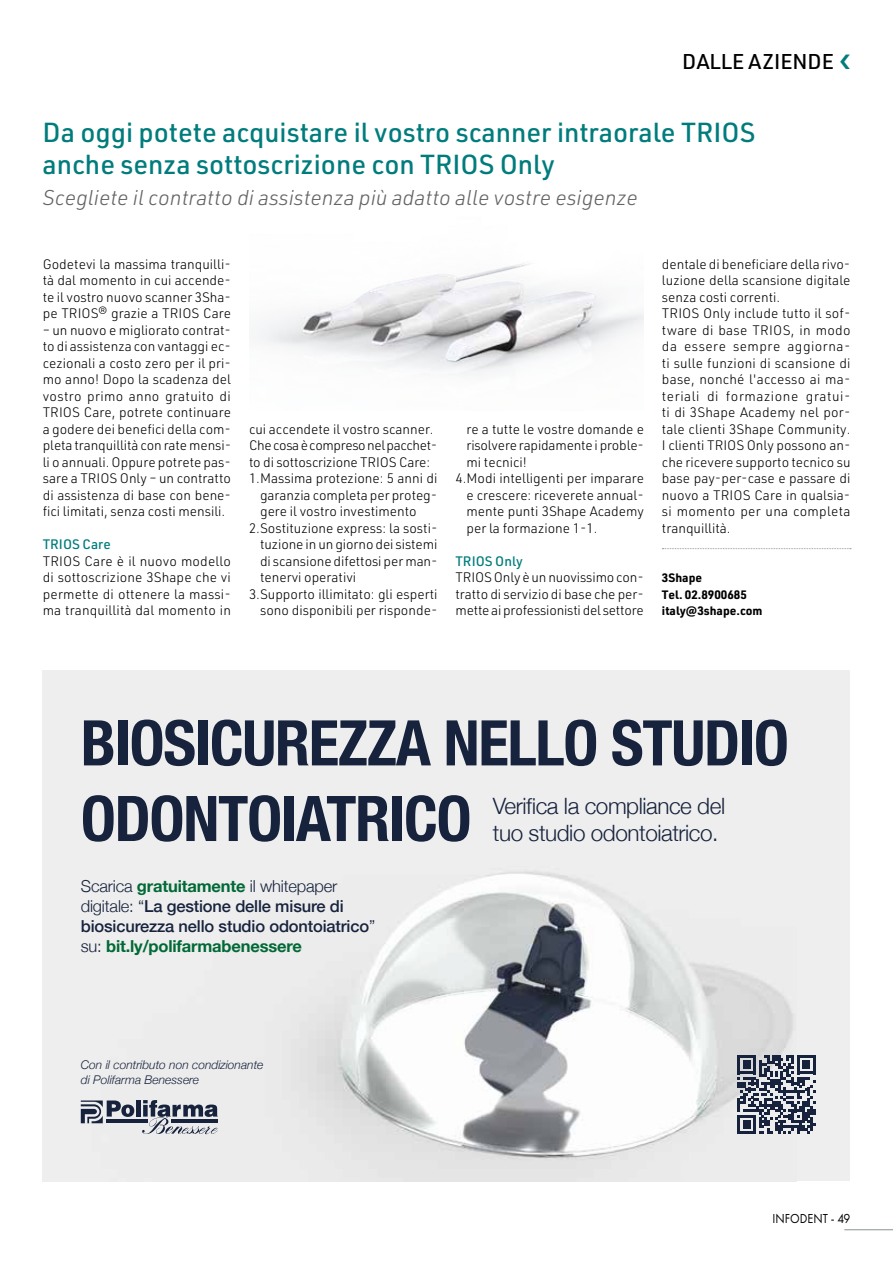
<style>
.page{position:relative;width:893px;height:1263px;background:#fff}
.page>*{position:absolute;margin:0;border:0;box-sizing:border-box;transform-origin:0 0}
.t1{font:700 condensed 63px/75.6px "Helvetica Neue";letter-spacing:-.02em;color:#17233d}
.t2{font:500 27px/31.5px "URWDIN";color:#007c7c}
.t3{font:300 22.5px/27px "Helvetica Neue";letter-spacing:-.02em;color:#17233d}
.t4{font:italic 300 21px "URWDIN";color:#646363}
.t5{font:500 21px "URWDIN";color:#000}
.t6{font:500 16.5px/19.8px "Helvetica Neue";letter-spacing:-.01em;color:#17233d}
.t7{font:300 13.5px/16.5px "URWDIN";color:#000;text-align:justify}
.t8{font:300 13.5px "URWDIN";letter-spacing:-.025em;color:#000}
.t9{font:500 13.5px "URWDIN";color:#007c7c}
.t10{font:13.5px "Futura PT";color:#000;scale:.9 1}
.t11{font:italic 300 12px/14.4px "Helvetica Neue";color:#17233d}
.t12{font:700 12px/16.5px "URWDIN";color:#000}
.s1{font-weight:300}
.s2{font-weight:700;color:#006936}
</style>
<div class="page">
<hr style="left:844px;top:1229px;width:49px;height:1px;background:#8d9091">
<svg style="left:662px;top:548px;width:189px;height:1px"></svg>
<img style="left:258px;top:264px;width:386px;height:110px">
<div style="left:43px;top:671px;width:807px;height:510px;background:#eee"></div>
<img style="left:80px;top:871px;width:713px;height:298px">
<svg style="left:81px;top:1100px;width:53px;height:23px"></svg>
<div style="left:136px;top:1100px;width:5px;height:16px;background:#17233d"></div>
<svg style="left:142px;top:1100px;width:76px;height:34px"></svg>
<hr style="left:106px;top:1119px;width:42px;height:4px;background:#17233d">
<hr style="left:171px;top:1119px;width:47px;height:4px;background:#17233d">
<svg style="left:737px;top:1055px;width:78px;height:79px"></svg>
<h3 class="t5" style="left:682px;top:47px;width:153px">DALLE AZIENDE</h3>
<h2 class="t2" style="left:43px;top:116px;width:714px">Da oggi potete acquistare il vostro scanner intraorale TRIOS anche senza sottoscrizione con TRIOS Only</h2>
<h3 class="t4" style="left:43px;top:184px;width:597px">Scegliete il contratto di assistenza più adatto alle vostre esigenze</h3>
<p class="t7" style="left:43px;top:255px;width:190px">Godetevi la massima tranquilli&shy;tà dal momento in cui accende&shy;te il vostro nuovo scanner 3Sha&shy;pe TRIOS® grazie a TRIOS Care</p>
<p class="t7" style="left:43px;top:321px;width:190px">– un nuovo e migliorato contrat&shy;to di assistenza con vantaggi ec&shy;cezionali a costo zero per il pri&shy;mo anno! Dopo la scadenza del vostro primo anno gratuito di TRIOS Care, potrete continuare a godere dei benefici della com&shy;pleta tranquillità con rate mensi&shy;li o annuali. Oppure potrete pas&shy;sare a TRIOS Only – un contratto di assistenza di base con bene&shy;fici limitati, senza costi mensili.</p>
<p class="t9" style="left:43px;top:535px;width:69px">TRIOS Care</p>
<p class="t7" style="left:43px;top:552px;width:190px">TRIOS Care è il nuovo modello di sottoscrizione 3Shape che vi permette di ottenere la massi&shy;ma tranquillità dal momento in</p>
<p class="t7" style="left:249px;top:420px;width:186px">cui accendete il vostro scanner.</p>
<p class="t8" style="left:249px;top:436px;width:190px">Che cosa è compreso nel pacchet-</p>
<p class="t7" style="left:249px;top:453px;width:183px">to di sottoscrizione TRIOS Care:</p>
<p class="t7" style="left:249px;top:470px;width:190px">1.Massima protezione: 5 anni di</p>
<p class="t7" style="left:260px;top:486px;width:179px">garanzia completa per proteg-</p>
<p class="t7" style="left:260px;top:503px;width:158px">gere il vostro investimento</p>
<p class="t7" style="left:249px;top:519px;width:190px">2.Sostituzione express: la sosti-</p>
<p class="t7" style="left:260px;top:536px;width:179px">tuzione in un giorno dei sistemi</p>
<p class="t7" style="left:260px;top:552px;width:179px">di scansione difettosi per man-</p>
<p class="t7" style="left:260px;top:569px;width:98px">tenervi operativi</p>
<p class="t7" style="left:249px;top:585px;width:190px">3.Supporto illimitato: gli esperti</p>
<p class="t7" style="left:260px;top:602px;width:179px">sono disponibili per risponde-</p>
<p class="t7" style="left:467px;top:420px;width:179px">re a tutte le vostre domande e</p>
<p class="t7" style="left:467px;top:437px;width:179px">risolvere rapidamente i proble-</p>
<p class="t7" style="left:467px;top:453px;width:62px">mi tecnici!</p>
<p class="t7" style="left:455px;top:470px;width:190px">4.Modi intelligenti per imparare</p>
<p class="t7" style="left:467px;top:486px;width:179px">e crescere: riceverete annual-</p>
<p class="t7" style="left:467px;top:503px;width:179px">mente punti 3Shape Academy</p>
<p class="t7" style="left:467px;top:519px;width:133px">per la formazione 1-1.</p>
<p class="t9" style="left:455px;top:552px;width:69px">TRIOS Only</p>
<p class="t7" style="left:455px;top:569px;width:190px">TRIOS Only è un nuovissimo con&shy;tratto di servizio di base che per&shy;mette ai professionisti del settore</p>
<p class="t7" style="left:662px;top:255px;width:190px;text-align:left">dentale di beneficiare della rivo&shy;luzione della scansione digitale senza costi correnti.<br>TRIOS Only include tutto il sof&shy;tware di base TRIOS, in modo da essere sempre aggiorna&shy;ti sulle funzioni di scansione di base, nonché l'accesso ai ma&shy;teriali di formazione gratui&shy;ti di 3Shape Academy nel por&shy;tale clienti 3Shape Community.<br>I clienti TRIOS Only possono an&shy;che ricevere supporto tecnico su base pay-per-case e passare di nuovo a TRIOS Care in qualsia&shy;si momento per una completa tranquillità.</p>
<p class="t12" style="left:662px;top:569px;width:102px">3Shape<br>Tel. 02.8900685 italy@3shape.com</p>
<h1 class="t1" style="left:81px;top:701px;width:710px">BIOSICUREZZA NELLO STUDIO<br>ODONTOIATRICO</h1>
<h3 class="t3" style="left:493px;top:791px;width:234px">Verifica la compliance del tuo studio odontoiatrico.</h3>
<p class="t6" style="left:81px;top:875px;width:296px"><span class="s1">Scarica</span> <span class="s2">gratuitamente</span> <span class="s1">il whitepaper digitale: “</span>La gestione delle misure di biosicurezza nello studio odontoiatrico<span class="s1">” su:</span> <span class="s2">bit.ly/polifarmabenessere</span></p>
<p class="t11" style="left:81px;top:1057px;width:184px">Con il contributo non condizionante di Polifarma Benessere</p>
<p class="t10" style="left:773px;top:1210px;width:88px">INFODENT - 49</p>
</div>
